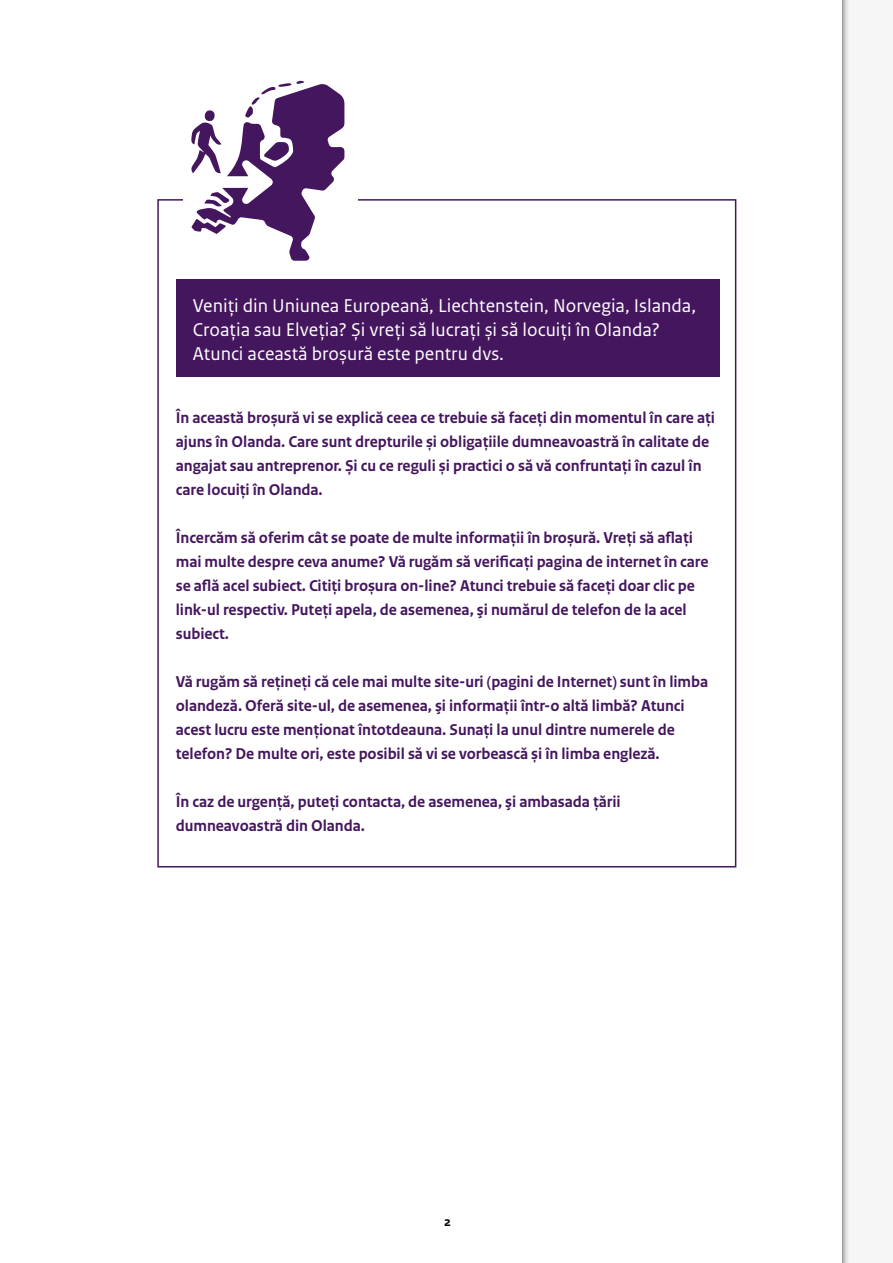
<style>
.page{position:relative;width:893px;height:1263px;background:#fff}
.page>*{position:absolute;margin:0;border:0;box-sizing:border-box;transform-origin:0 0}
._05_RO_Alineakop{font:19.5px/24px "Rijksoverheid Sans Text";color:#fff}
._05_RO_Alineakop-2{font:700 16.5px/24px "Rijksoverheid Sans Text";letter-spacing:-.005em;color:#44165d}
.t1{font:700 13.5px "Rijksoverheid Sans Text";color:#000}
</style>
<div class="page">
<div style="left:828px;top:0;width:65px;height:1263px;background:#000;opacity:.75"></div>
<div style="left:176px;top:279px;width:544px;height:98px;background:#44165d"></div>
<svg style="left:191px;top:81px;width:153px;height:180px"></svg>
<p class="_05_RO_Alineakop" style="left:193px;top:294px;width:505px">Veniţi din Uniunea Europeană, Liechtenstein, Norvegia, Islanda,<br>Croaţia sau Elveţia? Și vreţi să lucraţi și să locuiţi în Olanda?<br>Atunci această broșură este pentru dvs.</p>
<p class="_05_RO_Alineakop-2" style="left:176px;top:406px;width:541px">În această broșură vi se explică ceea ce trebuie să faceţi din momentul în care aţi ajuns în Olanda. Care sunt drepturile și obligaţiile dumneavoastră în calitate de angajat sau antreprenor. Și cu ce reguli și practici o să vă confruntaţi în cazul în care locuiţi în Olanda.</p>
<p class="_05_RO_Alineakop-2" style="left:176px;top:526px;width:534px">Încercăm să oferim cât se poate de multe informaţii în broșură. Vreţi să aflaţi mai multe despre ceva anume? Vă rugăm să verificaţi pagina de internet în care se află acel subiect. Citiţi broșura on-line? Atunci trebuie să faceţi doar clic pe link-ul respectiv. Puteţi apela, de asemenea, şi numărul de telefon de la acel subiect.</p>
<p class="_05_RO_Alineakop-2" style="left:176px;top:670px;width:534px">Vă rugăm să reţineţi că cele mai multe site-uri (pagini de Internet) sunt în limba olandeză. Oferă site-ul, de asemenea, şi informaţii într-o altă limbă? Atunci acest lucru este menţionat întotdeauna. Sunaţi la unul dintre numerele de telefon? De multe ori, este posibil să vi se vorbească și în limba engleză.</p>
<p class="_05_RO_Alineakop-2" style="left:176px;top:790px;width:446px">În caz de urgenţă, puteţi contacta, de asemenea, şi ambasada ţării dumneavoastră din Olanda.</p>
<p class="t1" style="left:444px;top:1214px;width:8px">2</p>
</div>
